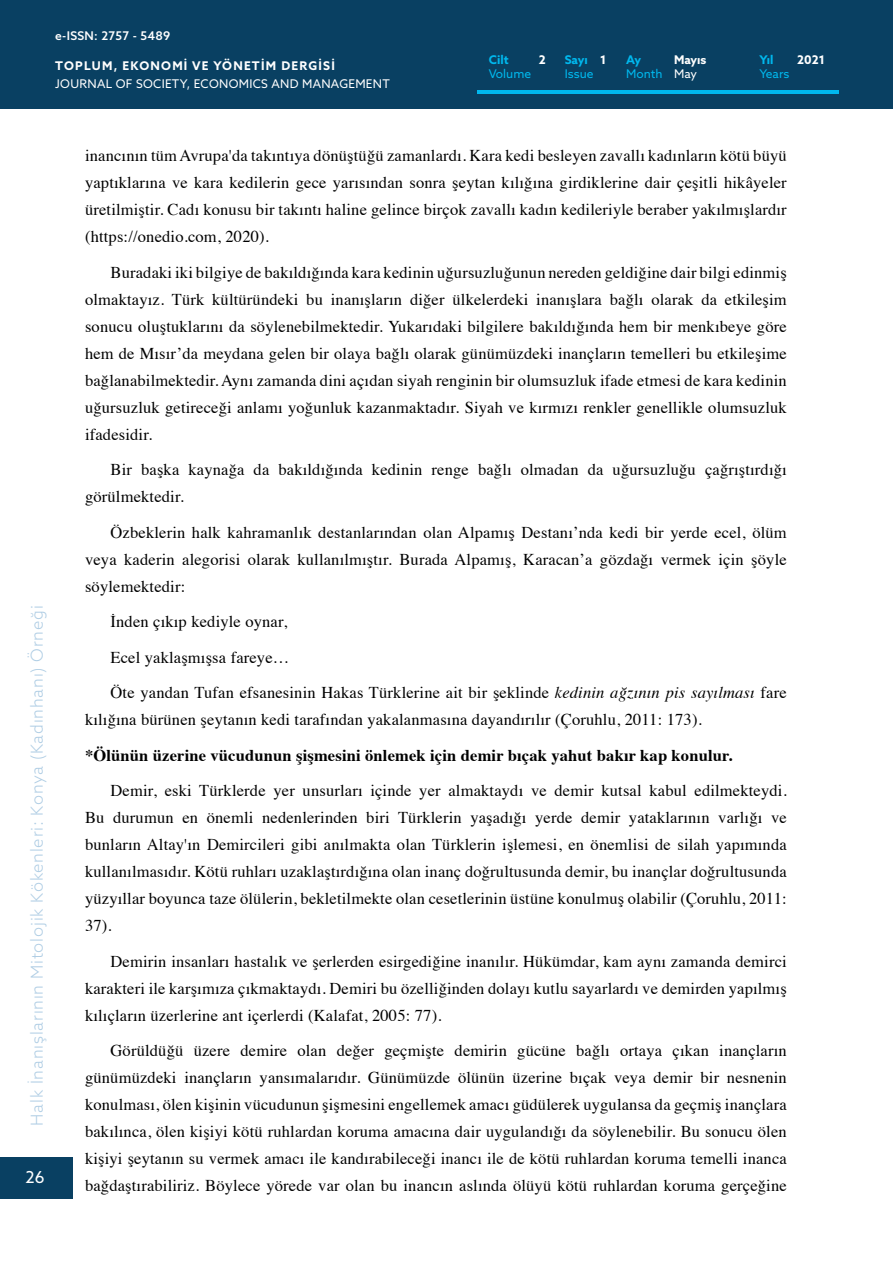
<style>
.page{position:relative;width:893px;height:1263px;background:#fff}
.page>*{position:absolute;margin:0;border:0;box-sizing:border-box;transform-origin:0 0}
.t1{font:16.5px/27px "Times";letter-spacing:.01em;color:#000;text-align:justify}
.t2{font:700 16.5px "Times";letter-spacing:.01em;color:#000}
.t3{font:300 16.5px "Azo Sans";letter-spacing:.05em;color:#afcde4}
.t4{font:16.5px "Azo Sans";color:#fff}
.t5{font:12px "Azo Sans";letter-spacing:.025em;color:#fff}
.t6{font:700 12px "Azo Sans";letter-spacing:.1em;color:#fff}
.t7{font:12px "Azo Sans";color:#00b8ee}
.t8{font:500 12px "Azo Sans";letter-spacing:.025em;color:#fff}
.t9{font:700 12px "Azo Sans";color:#00b8ee}
.s1{font-style:italic}
</style>
<div class="page">
<div style="left:0;top:0;width:893px;height:108px;background:#094062"></div>
<hr style="left:478px;top:90px;width:361px;height:4px;background:#00b8ee">
<div style="left:0;top:1157px;width:72px;height:42px;background:#094062"></div>
<p class="t8" style="left:55px;top:28px;width:117px">e-ISSN: 2757 - 5489</p>
<p class="t6" style="left:55px;top:58px;width:281px">TOPLUM, EKONOMİ VE YÖNETİM DERGİSİ</p>
<p class="t5" style="left:55px;top:76px;width:336px">JOURNAL OF SOCIETY, ECONOMICS AND MANAGEMENT</p>
<p class="t9" style="left:489px;top:51px;width:21px">Cilt</p>
<p class="t7" style="left:489px;top:66px;width:44px">Volume</p>
<p class="t6" style="left:539px;top:51px;width:8px">2</p>
<p class="t6" style="left:600px;top:51px;width:8px">1</p>
<p class="t6" style="left:674px;top:51px;width:34px">Mayıs</p>
<p class="t5" style="left:674px;top:66px;width:24px">May</p>
<p class="t9" style="left:565px;top:51px;width:25px">Sayı</p>
<p class="t7" style="left:565px;top:66px;width:30px">Issue</p>
<p class="t9" style="left:626px;top:51px;width:17px">Ay</p>
<p class="t7" style="left:626px;top:66px;width:38px">Month</p>
<p class="t9" style="left:759px;top:51px;width:15px">Yıl</p>
<p class="t7" style="left:759px;top:66px;width:32px">Years</p>
<p class="t6" style="left:797px;top:51px;width:29px">2021</p>
<p class="t3" style="left:26px;top:1125px;width:522px;rotate:-90deg">Halk İnanışlarının Mitolojik Kökenleri: Konya (Kadınhanı) Örneği</p>
<p class="t4" style="left:26px;top:1167px;width:21px">26</p>
<p class="t1" style="left:85px;top:141px;width:703px">inancının tüm Avrupa'da takıntıya dönüştüğü zamanlardı. Kara kedi besleyen zavallı kadınların kötü büyü yaptıklarına ve kara kedilerin gece yarısından sonra şeytan kılığına girdiklerine dair çeşitli hikâyeler üretilmiştir. Cadı konusu bir takıntı haline gelince birçok zavallı kadın kedileriyle beraber yakılmışlardır (https://onedio.com, 2020).</p>
<p class="t1" style="left:85px;top:257px;width:703px;text-indent:26px">Buradaki iki bilgiye de bakıldığında kara kedinin uğursuzluğunun nereden geldiğine dair bilgi edinmiş olmaktayız. Türk kültüründeki bu inanışların diğer ülkelerdeki inanışlara bağlı olarak da etkileşim sonucu oluştuklarını da söylenebilmektedir. Yukarıdaki bilgilere bakıldığında hem bir menkıbeye göre hem de Mısır’da meydana gelen bir olaya bağlı olarak günümüzdeki inançların temelleri bu etkileşime bağlanabilmektedir. Aynı zamanda dini açıdan siyah renginin bir olumsuzluk ifade etmesi de kara kedinin uğursuzluk getireceği anlamı yoğunluk kazanmaktadır. Siyah ve kırmızı renkler genellikle olumsuzluk ifadesidir.</p>
<p class="t1" style="left:85px;top:455px;width:703px;text-indent:26px">Bir başka kaynağa da bakıldığında kedinin renge bağlı olmadan da uğursuzluğu çağrıştırdığı görülmektedir.</p>
<p class="t1" style="left:85px;top:517px;width:703px;text-indent:26px">Özbeklerin halk kahramanlık destanlarından olan Alpamış Destanı’nda kedi bir yerde ecel, ölüm veya kaderin alegorisi olarak kullanılmıştır. Burada Alpamış, Karacan’a gözdağı vermek için şöyle söylemektedir:</p>
<p class="t1" style="left:111px;top:602px;width:678px;line-height:35.5px;text-align:left">İnden çıkıp kediyle oynar,<br>Ecel yaklaşmışsa fareye…<br>Öte yandan Tufan efsanesinin Hakas Türklerine ait bir şeklinde <span class="s1">kedinin ağzının pis sayılması</span> fare</p>
<p class="t1" style="left:85px;top:705px;width:618px">kılığına bürünen şeytanın kedi tarafından yakalanmasına dayandırılır (Çoruhlu, 2011: 173).</p>
<p class="t2" style="left:85px;top:739px;width:649px">*Ölünün üzerine vücudunun şişmesini önlemek için demir bıçak yahut bakır kap konulur.</p>
<p class="t1" style="left:85px;top:776px;width:703px;text-indent:26px">Demir, eski Türklerde yer unsurları içinde yer almaktaydı ve demir kutsal kabul edilmekteydi.<br>Bu durumun en önemli nedenlerinden biri Türklerin yaşadığı yerde demir yataklarının varlığı ve bunların Altay'ın Demircileri gibi anılmakta olan Türklerin işlemesi, en önemlisi de silah yapımında kullanılmasıdır. Kötü ruhları uzaklaştırdığına olan inanç doğrultusunda demir, bu inançlar doğrultusunda yüzyıllar boyunca taze ölülerin, bekletilmekte olan cesetlerinin üstüne konulmuş olabilir (Çoruhlu, 2011:<br>37).</p>
<p class="t1" style="left:85px;top:946px;width:703px;text-indent:26px">Demirin insanları hastalık ve şerlerden esirgediğine inanılır. Hükümdar, kam aynı zamanda demirci karakteri ile karşımıza çıkmaktaydı. Demiri bu özelliğinden dolayı kutlu sayarlardı ve demirden yapılmış kılıçların üzerlerine ant içerlerdi (Kalafat, 2005: 77).</p>
<p class="t1" style="left:85px;top:1036px;width:703px;text-indent:26px">Görüldüğü üzere demire olan değer geçmişte demirin gücüne bağlı ortaya çıkan inançların günümüzdeki inançların yansımalarıdır. Günümüzde ölünün üzerine bıçak veya demir bir nesnenin konulması, ölen kişinin vücudunun şişmesini engellemek amacı güdülerek uygulansa da geçmiş inançlara bakılınca, ölen kişiyi kötü ruhlardan koruma amacına dair uygulandığı da söylenebilir. Bu sonucu ölen kişiyi şeytanın su vermek amacı ile kandırabileceği inancı ile de kötü ruhlardan koruma temelli inanca bağdaştırabiliriz. Böylece yörede var olan bu inancın aslında ölüyü kötü ruhlardan koruma gerçeğine</p>
</div>
